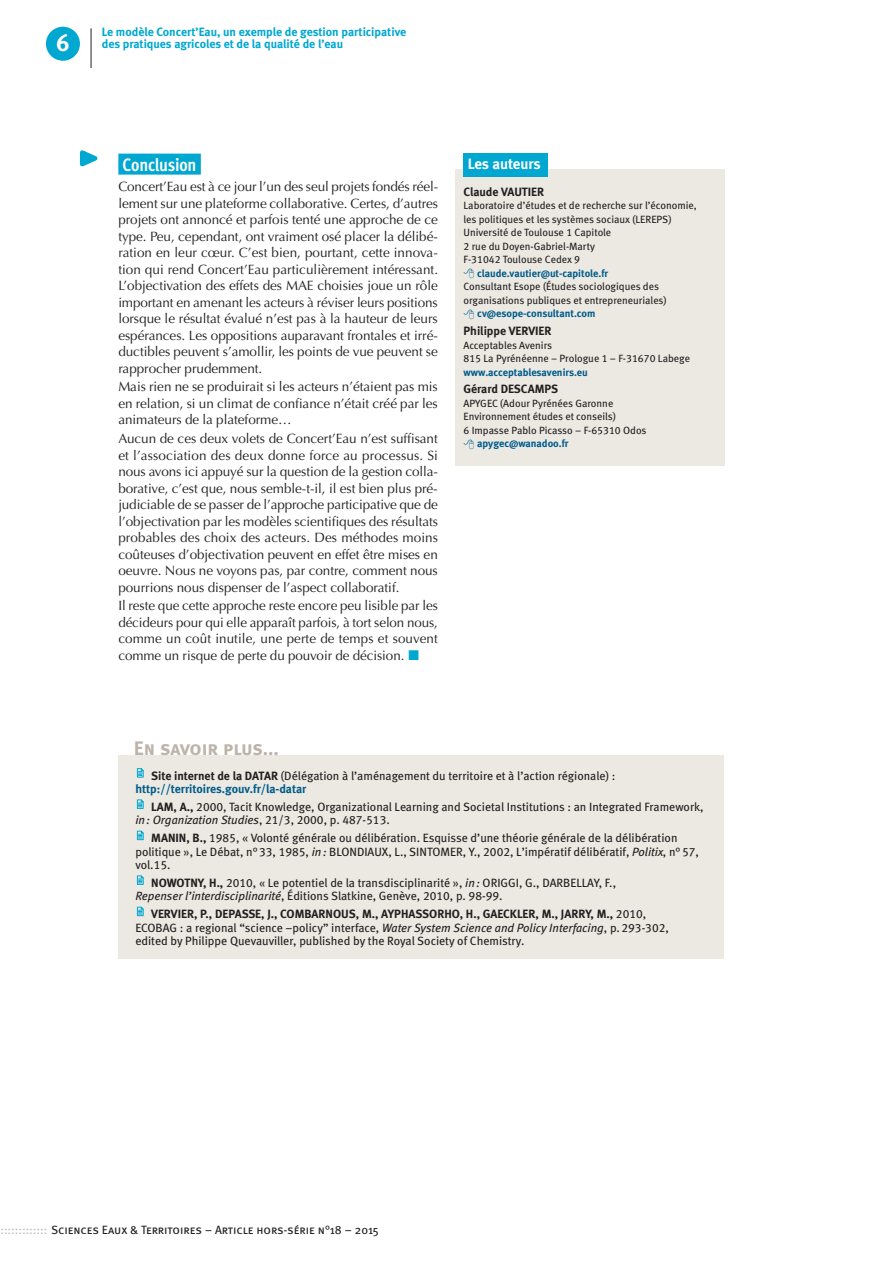
<style>
.page{position:relative;width:893px;height:1263px;background:#fff}
.page>*{position:absolute;margin:0;border:0;box-sizing:border-box;transform-origin:0 0}
.t1{font:24px "Meta Bold Caps Expert";color:#fff}
.t2{font:19.5px "Meta Bold LF Caps";letter-spacing:-.015em;color:#bcb4ab}
.t3{font:700 18px "Meta Cond OT";letter-spacing:-.015em;color:#fff}
.t4{font:15px "Meta Bold LF";color:#fff}
.t5{font:13.5px/16.5px "Optima";letter-spacing:-.005em;color:#231f20;text-align:justify}
.t6{font:12px/13.5px "Meta Book LF";color:#231f20}
.t7{font:12px "Meta Bold LF";color:#231f20}
.t8{font:700 12px/12px "Meta";color:#00a7d1}
.t9{font:12px "Meta Book Caps";color:#231f20}
.t10{font:12px "Meta Bold LF";color:#005c8a}
.t11{font:10.5px/13.5px "Meta Book LF";color:#231f20}
.t12{font:10.5px "Meta Bold LF";color:#005c8a}
.s1{font-family:"Meta Bold LF"}
.s2{font-style:italic}
.s3{font-family:"Meta Book LF"}
.s4{color:#bcbdc0}
</style>
<div class="page">
<div style="left:118px;top:755px;width:606px;height:203px;background:#ece9e3"></div>
<svg style="left:137px;top:768px;width:7px;height:9px"></svg>
<svg style="left:137px;top:799px;width:7px;height:10px"></svg>
<svg style="left:137px;top:830px;width:7px;height:10px"></svg>
<svg style="left:137px;top:875px;width:7px;height:10px"></svg>
<svg style="left:137px;top:906px;width:7px;height:10px"></svg>
<div style="left:455px;top:170px;width:269px;height:296px;background:#ece9e3"></div>
<div style="left:463px;top:153px;width:85px;height:23px;background:#00a7d1"></div>
<svg style="left:79px;top:150px;width:19px;height:17px"></svg>
<div style="left:118px;top:154px;width:83px;height:21px;background:#00a7d1"></div>
<div style="left:46px;top:27px;width:34px;height:34px;background:#00a7d1;border-radius:50%"></div>
<hr style="left:91px;top:28px;width:1px;height:40px;background:#231f20">
<h1 class="t1" style="left:56px;top:28px;width:15px">6</h1>
<p class="t8" style="left:102px;top:26px;width:306px">Le modèle Concert’Eau, un exemple de gestion participative des pratiques agricoles et de la qualité de l’eau</p>
<h3 class="t3" style="left:123px;top:153px;width:75px">Conclusion</h3>
<p class="t5" style="left:118px;top:179px;width:321px">Concert’Eau est à ce jour l’un des seul projets fondés réel&shy;lement sur une plateforme collaborative. Certes, d’autres projets ont annoncé et parfois tenté une approche de ce type. Peu, cependant, ont vraiment osé placer la délibé&shy;ration en leur cœur. C’est bien, pourtant, cette innova&shy;tion qui rend Concert’Eau particulièrement intéressant.<br>L’objectivation des effets des MAE choisies joue un rôle important en amenant les acteurs à réviser leurs positions lorsque le résultat évalué n’est pas à la hauteur de leurs espérances. Les oppositions auparavant frontales et irré&shy;ductibles peuvent s’amollir, les points de vue peuvent se rapprocher prudemment.</p>
<p class="t5" style="left:118px;top:379px;width:321px">Mais rien ne se produirait si les acteurs n’étaient pas mis en relation, si un climat de confiance n’était créé par les animateurs de la plateforme…</p>
<p class="t5" style="left:118px;top:430px;width:321px">Aucun de ces deux volets de Concert’Eau n’est suffisant et l’association des deux donne force au processus. Si nous avons ici appuyé sur la question de la gestion colla&shy;borative, c’est que, nous semble-t-il, il est bien plus pré&shy;judiciable de se passer de l’approche participative que de l’objectivation par les modèles scientifiques des résultats probables des choix des acteurs. Des méthodes moins coûteuses d’objectivation peuvent en effet être mises en oeuvre. Nous ne voyons pas, par contre, comment nous pourrions nous dispenser de l’aspect collaboratif.</p>
<p class="t5" style="left:118px;top:598px;width:321px">Il reste que cette approche reste encore peu lisible par les décideurs pour qui elle apparaît parfois, à tort selon nous, comme un coût inutile, une perte de temps et souvent comme un risque de perte du pouvoir de décision.</p>
<p class="t4" style="left:468px;top:155px;width:75px">Les auteurs</p>
<p class="t7" style="left:463px;top:184px;width:82px">Claude VAUTIER</p>
<p class="t11" style="left:463px;top:199px;width:235px">Laboratoire d’études et de recherche sur l’économie, les politiques et les systèmes sociaux (LEREPS)<br>Université de Toulouse 1 Capitole<br>2 rue du Doyen-Gabriel-Marty<br>F-31042 Toulouse Cedex 9</p>
<p class="t12" style="left:477px;top:267px;width:132px">claude.vautier@ut-capitole.fr</p>
<p class="t11" style="left:463px;top:280px;width:205px">Consultant Esope (Études sociologiques des organisations publiques et entrepreneuriales)</p>
<p class="t12" style="left:477px;top:307px;width:120px">cv@esope-consultant.com</p>
<p class="t7" style="left:463px;top:324px;width:90px">Philippe VERVIER</p>
<p class="t11" style="left:463px;top:338px;width:228px">Acceptables Avenirs<br>815 La Pyrénéenne – Prologue 1 – F-31670 Labege</p>
<p class="t12" style="left:463px;top:366px;width:126px">www.acceptablesavenirs.eu</p>
<p class="t7" style="left:463px;top:382px;width:96px">Gérard DESCAMPS</p>
<p class="t11" style="left:463px;top:396px;width:185px">APYGEC (Adour Pyrénées Garonne<br>Environnement études et conseils)<br>6 Impasse Pablo Picasso – F-65310 Odos</p>
<p class="t12" style="left:477px;top:437px;width:93px">apygec@wanadoo.fr</p>
<h2 class="t2" style="left:134px;top:737px;width:146px">En savoir plus...</h2>
<p class="t6" style="left:151px;top:769px;width:466px"><span class="s1">Site internet de la DATAR</span> (Délégation à l’aménagement du territoire et à l’action régionale) :</p>
<p class="t10" style="left:135px;top:782px;width:173px">http://territoires.gouv.fr/la-datar</p>
<p class="t6" style="left:135px;top:800px;width:570px;text-indent:16px"><span class="s1">LAM, A.,</span> 2000, Tacit Knowledge, Organizational Learning and Societal Institutions : an Integrated Framework, <span class="s2">in: Organization Studies</span>, 21/3, 2000, p. 487-513.</p>
<p class="t6" style="left:135px;top:831px;width:565px;text-indent:16px"><span class="s1">MANIN, B.,</span> 1985, « Volonté générale ou délibération. Esquisse d’une théorie générale de la délibération politique », Le Débat, n°33, 1985, <span class="s2">in:</span> BLONDIAUX, L., SINTOMER, Y., 2002, L’impératif délibératif, <span class="s2">Politix</span>, n°57, vol.15.</p>
<p class="t6" style="left:135px;top:876px;width:482px;text-indent:16px"><span class="s1">NOWOTNY, H.,</span> 2010, « Le potentiel de la transdisciplinarité », <span class="s2">in:</span> ORIGGI, G., DARBELLAY, F.,<br><span class="s2">Repenser l’interdisciplinarité</span>, Éditions Slatkine, Genève, 2010, p. 98-99.</p>
<p class="t7" style="left:151px;top:907px;width:496px">VERVIER, P., DEPASSE, J., COMBARNOUS, M., AYPHASSORHO, H., GAECKLER, M., JARRY, M., <span class="s3">2010,</span></p>
<p class="t6" style="left:135px;top:921px;width:535px">ECOBAG : a regional “science –policy” interface, <span class="s2">Water System Science and Policy Interfacing</span>, p.293-302, edited by Philippe Quevauviller, published by the Royal Society of Chemistry.</p>
<p class="t9" style="left:0;top:1223px;width:380px"><span class="s4">:::::::::::::</span> Sciences Eaux &amp; Territoires – Article hors-série n°18 – 2015</p>
</div>
